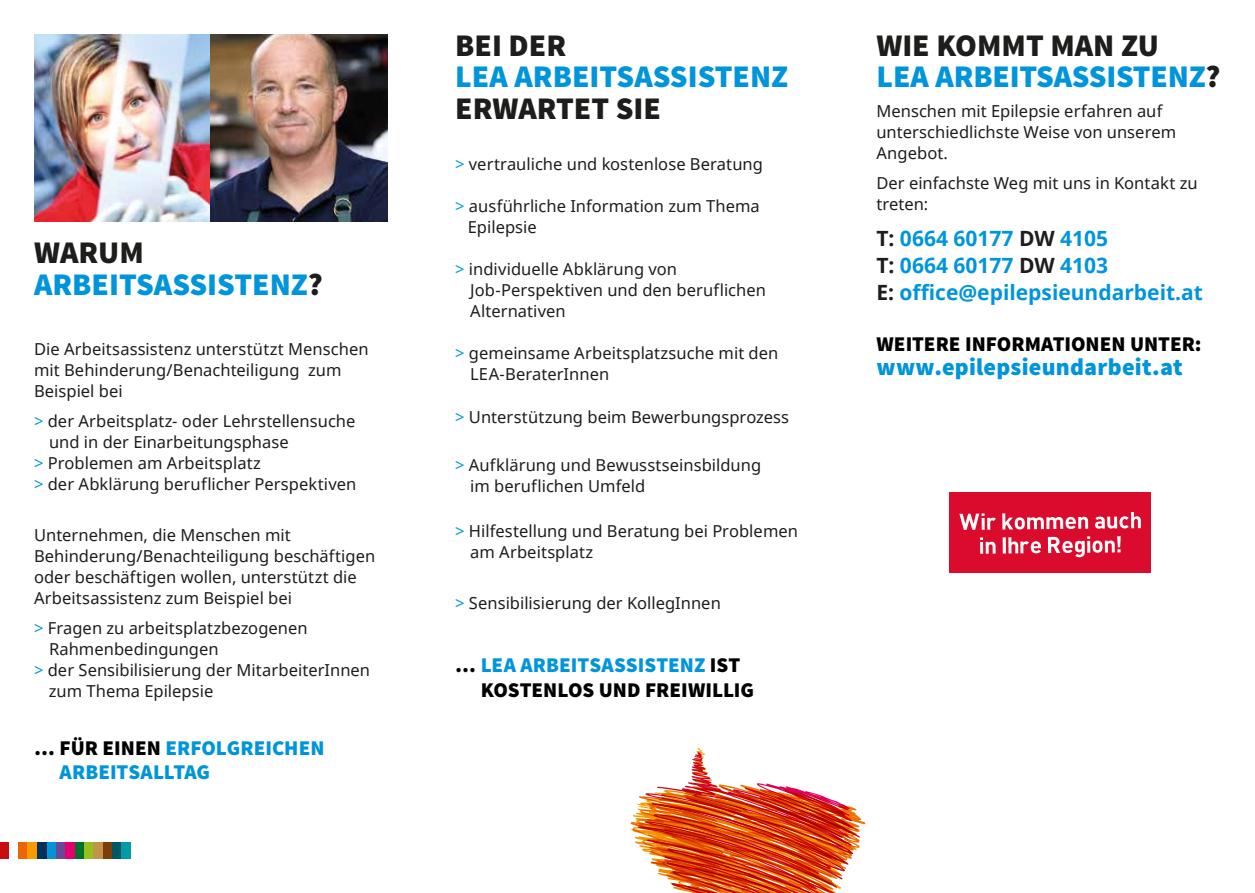
<style>
.page{position:relative;width:1255px;height:893px;background:#fff}
.page>*{position:absolute;margin:0;border:0;box-sizing:border-box;transform-origin:0 0}
.t1{font:900 31.5px/31.5px "Source Sans Pro";color:#0095db}
.t2{font:900 31.5px "Source Sans Pro";color:#1d1d1b}
.t3{font:900 24px "Source Sans Pro";letter-spacing:.01em;color:#0095db}
.t4{font:900 21px/24px "Source Sans Pro";color:#010000}
.t5{font:700 21px/27px "Noto Sans";color:#0095db}
.t6{font:900 21px/24px "Source Sans Pro";color:#0095db}
.t7{font:16.5px/21px "Noto Sans";letter-spacing:.005em;color:#1d1d1b}
.s1{color:#1d1d1b}
.s2{color:#0095db}
.s3{color:#010000}
</style>
<div class="page">
<div style="left:949px;top:492px;width:201px;height:81px;background:#db0b2d"></div>
<svg style="left:959px;top:513px;width:36px;height:17px"></svg>
<svg style="left:1002px;top:513px;width:86px;height:16px"></svg>
<svg style="left:1095px;top:512px;width:45px;height:17px"></svg>
<svg style="left:980px;top:537px;width:15px;height:17px"></svg>
<hr style="left:1002px;top:537px;width:3px;height:16px;background:#fff">
<svg style="left:1008px;top:537px;width:33px;height:16px"></svg>
<svg style="left:1047px;top:536px;width:73px;height:21px"></svg>
<div style="left:0;top:843px;width:9px;height:16px;background:#c90c0f"></div>
<div style="left:18px;top:843px;width:10px;height:16px;background:#ec6608"></div>
<div style="left:75px;top:843px;width:9px;height:16px;background:#00702a"></div>
<div style="left:47px;top:843px;width:9px;height:16px;background:#0095db"></div>
<div style="left:103px;top:843px;width:9px;height:16px;background:#7d3e08"></div>
<div style="left:28px;top:843px;width:9px;height:16px;background:#f59c00"></div>
<div style="left:84px;top:843px;width:9px;height:16px;background:#95c11f"></div>
<div style="left:56px;top:843px;width:9px;height:16px;background:#6c4796"></div>
<div style="left:112px;top:843px;width:9px;height:16px;background:#005865"></div>
<div style="left:37px;top:843px;width:10px;height:16px;background:#00305b"></div>
<div style="left:93px;top:843px;width:10px;height:16px;background:#c0944a"></div>
<div style="left:65px;top:843px;width:10px;height:16px;background:#e6006d"></div>
<div style="left:121px;top:843px;width:10px;height:16px;background:#009ba4"></div>
<img style="left:34px;top:34px;width:176px;height:187px">
<img style="left:634px;top:774px;width:212px;height:119px">
<img style="left:210px;top:34px;width:177px;height:187px">
<h1 class="t1" style="left:34px;top:239px;width:290px"><span class="s1">WARUM<br></span>ARBEITSASSISTENZ<span class="s1">?</span></h1>
<p class="t7" style="left:34px;top:338px;width:336px">Die Arbeitsassistenz unterstützt Menschen mit Behinderung/Benachteiligung zum<br>Beispiel bei</p>
<p class="t7" style="left:34px;top:410px;width:323px"><span class="s2">&gt;</span> der Arbeitsplatz- oder Lehrstellensuche</p>
<p class="t7" style="left:49px;top:431px;width:241px">und in der Einarbeitungsphase</p>
<p class="t7" style="left:34px;top:452px;width:228px"><span class="s2">&gt;</span> Problemen am Arbeitsplatz</p>
<p class="t7" style="left:34px;top:473px;width:324px"><span class="s2">&gt;</span> der Abklärung beruflicher Perspektiven</p>
<p class="t7" style="left:34px;top:524px;width:343px">Unternehmen, die Menschen mit Behinderung/Benachteiligung beschäftigen oder beschäftigen wollen, unterstützt die Arbeitsassistenz zum Beispiel bei</p>
<p class="t7" style="left:34px;top:617px;width:275px"><span class="s2">&gt;</span> Fragen zu arbeitsplatzbezogenen</p>
<p class="t7" style="left:49px;top:638px;width:171px">Rahmenbedingungen</p>
<p class="t7" style="left:34px;top:659px;width:337px"><span class="s2">&gt;</span> der Sensibilisierung der MitarbeiterInnen</p>
<p class="t7" style="left:49px;top:680px;width:166px">zum Thema Epilepsie</p>
<p class="t6" style="left:60px;top:737px;width:266px;text-indent:-25px"><span class="s3">… FÜR EINEN</span> ERFOLGREICHEN<br>ARBEITSALLTAG</p>
<h1 class="t2" style="left:455px;top:25px;width:112px">BEI DER</h1>
<h1 class="t1" style="left:455px;top:63px;width:335px">LEA ARBEITSASSISTENZ</h1>
<h1 class="t2" style="left:455px;top:88px;width:207px">ERWARTET SIE</h1>
<p class="t7" style="left:455px;top:153px;width:309px"><span class="s2">&gt;</span> vertrauliche und kostenlose Beratung</p>
<p class="t7" style="left:468px;top:195px;width:293px;text-indent:-13px"><span class="s2">&gt;</span> ausführliche Information zum Thema<br>Epilepsie</p>
<p class="t7" style="left:470px;top:258px;width:297px;text-indent:-15px"><span class="s2">&gt;</span> individuelle Abklärung von<br>Job-Perspektiven und den beruflichen<br>Alternativen</p>
<p class="t7" style="left:470px;top:342px;width:310px;text-indent:-15px"><span class="s2">&gt;</span> gemeinsame Arbeitsplatzsuche mit den<br>LEA-BeraterInnen</p>
<p class="t7" style="left:455px;top:407px;width:335px"><span class="s2">&gt;</span> Unterstützung beim Bewerbungsprozess</p>
<p class="t7" style="left:470px;top:455px;width:292px;text-indent:-15px"><span class="s2">&gt;</span> Aufklärung und Bewusstseinsbildung im beruflichen Umfeld</p>
<p class="t7" style="left:470px;top:521px;width:329px;text-indent:-15px"><span class="s2">&gt;</span> Hilfestellung und Beratung bei Problemen am Arbeitsplatz</p>
<p class="t7" style="left:455px;top:593px;width:267px"><span class="s2">&gt;</span> Sensibilisierung der KollegInnen</p>
<p class="t4" style="left:480px;top:654px;width:275px;text-indent:-26px">… <span class="s2">LEA ARBEITSASSISTENZ</span> IST<br>KOSTENLOS UND FREIWILLIG</p>
<h1 class="t1" style="left:876px;top:31px;width:346px"><span class="s1">WIE KOMMT MAN ZU<br></span>LEA ARBEITSASSISTENZ<span class="s1">?</span></h1>
<p class="t7" style="left:876px;top:101px;width:301px">Menschen mit Epilepsie erfahren auf unterschiedlichste Weise von unserem<br>Angebot.</p>
<p class="t7" style="left:876px;top:173px;width:323px">Der einfachste Weg mit uns in Kontakt zu treten:</p>
<p class="t5" style="left:876px;top:225px;width:328px"><span class="s1">T:</span> 0664 60177 <span class="s1">DW</span> 4105<br><span class="s1">T:</span> 0664 60177 <span class="s1">DW</span> 4103<br><span class="s1">E:</span> office@epilepsieundarbeit.at</p>
<p class="t4" style="left:876px;top:333px;width:327px">WEITERE INFORMATIONEN UNTER:</p>
<h2 class="t3" style="left:876px;top:352px;width:308px">www.epilepsieundarbeit.at</h2>
</div>
